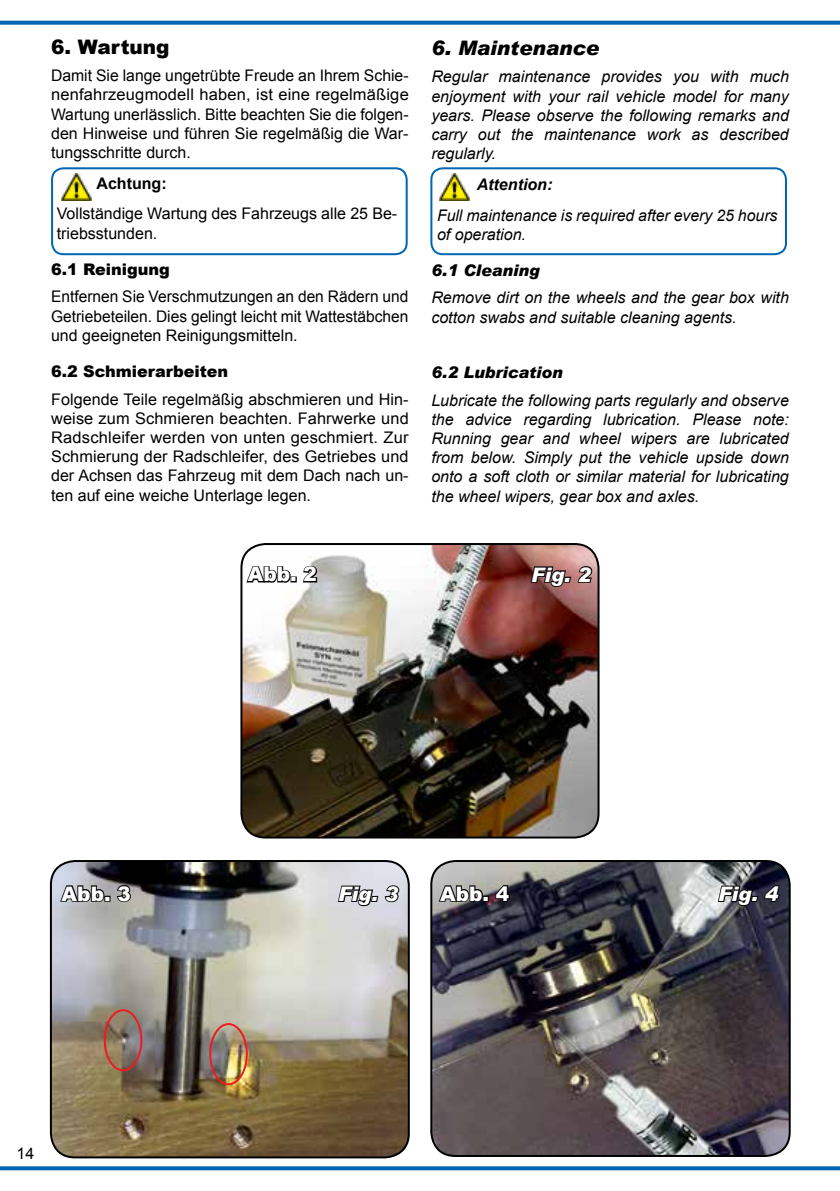
<style>
.page{position:relative;width:840px;height:1191px;background:#fff}
.page>*{position:absolute;margin:0;border:0;box-sizing:border-box;transform-origin:0 0}
.t1{font:900 20px "Arial";letter-spacing:.005em;color:#fff}
.t2{font:italic 900 20px "Arial";color:#fff}
.t3{font:italic 900 20px "Arial";color:#000}
.t4{font:900 20px "Arial";color:#000}
.t5{font:16px/19.2px "Arial";color:#000;text-align:justify}
.t6{font:italic 16px/19.2px "Arial";color:#000;text-align:justify}
.t7{font:900 16px "Arial";color:#000}
.t8{font:italic 900 16px "Arial";color:#000}
.t9{font:italic 700 16px "Arial";color:#000}
.t10{font:700 16px "Arial";color:#000}
</style>
<div class="page">
<hr style="left:0;top:21px;width:839px;height:3px;background:#0066b3">
<svg style="left:0;top:1166px;width:839px;height:4px;background:#1371b8"></svg>
<img style="left:51px;top:861px;width:357px;height:296px">
<div style="left:50px;top:860px;width:359px;height:298px;border:2px solid #000;border-radius:24px"></div>
<img style="left:241px;top:544px;width:357px;height:293px">
<div style="left:240px;top:543px;width:359px;height:295px;border:2px solid #000;border-radius:24px"></div>
<img style="left:431px;top:861px;width:358px;height:295px">
<div style="left:430px;top:860px;width:360px;height:297px;border:2px solid #000;border-radius:24px"></div>
<svg style="left:529px;top:564px;width:64px;height:24px;background:#724b4a"></svg>
<svg style="left:245px;top:564px;width:51px;height:20px"></svg>
<svg style="left:302px;top:564px;width:16px;height:19px"></svg>
<svg style="left:336px;top:884px;width:64px;height:23px"></svg>
<svg style="left:59px;top:883px;width:73px;height:20px"></svg>
<svg style="left:716px;top:883px;width:64px;height:24px;background:#3a3b44"></svg>
<svg style="left:437px;top:883px;width:51px;height:20px"></svg>
<svg style="left:494px;top:884px;width:16px;height:18px"></svg>
<div style="left:209px;top:1023px;width:39px;height:62px;border:2px solid #ed1b23;border-radius:50%"></div>
<div style="left:104px;top:1009px;width:38px;height:62px;border:2px solid #ed1b23;border-radius:50%"></div>
<div style="left:51px;top:167px;width:356px;height:88px;border:2px solid #0066b3;border-radius:11px"></div>
<div style="left:430px;top:167px;width:356px;height:88px;border:2px solid #0066b3;border-radius:11px"></div>
<img style="left:439px;top:173px;width:30px;height:27px">
<img style="left:61px;top:174px;width:31px;height:26px">
<p class="t4" style="left:51px;top:32px;width:120px">6. Wartung</p>
<p class="t5" style="left:51px;top:66px;width:359px">Damit Sie lange ungetrübte Freude an Ihrem Schie&shy;nenfahrzeugmodell haben, ist eine regelmäßige Wartung unerlässlich. Bitte beachten Sie die folgen&shy;den Hinweise und führen Sie regelmäßig die War&shy;tungsschritte durch.</p>
<p class="t10" style="left:96px;top:173px;width:72px">Achtung:</p>
<p class="t5" style="left:57px;top:204px;width:342px">Vollständige Wartung des Fahrzeugs alle 25 Be&shy;triebsstunden.</p>
<p class="t7" style="left:51px;top:258px;width:120px">6.1 Reinigung</p>
<p class="t5" style="left:51px;top:287px;width:359px">Entfernen Sie Verschmutzungen an den Rädern und Getriebeteilen. Dies gelingt leicht mit Wattestäbchen und geeigneten Reinigungsmitteln.</p>
<p class="t7" style="left:51px;top:360px;width:178px">6.2 Schmierarbeiten</p>
<p class="t5" style="left:51px;top:389px;width:359px">Folgende Teile regelmäßig abschmieren und Hin&shy;weise zum Schmieren beachten. Fahrwerke und Radschleifer werden von unten geschmiert. Zur Schmierung der Radschleifer, des Getriebes und der Achsen das Fahrzeug mit dem Dach nach un&shy;ten auf eine weiche Unterlage legen.</p>
<p class="t3" style="left:431px;top:36px;width:169px">6. Maintenance</p>
<p class="t6" style="left:431px;top:67px;width:359px">Regular maintenance provides you with much enjoyment with your rail vehicle model for many years. Please observe the following remarks and carry out the maintenance work as described regularly.</p>
<p class="t9" style="left:476px;top:174px;width:77px">Attention:</p>
<p class="t6" style="left:437px;top:206px;width:342px">Full maintenance is required after every 25 hours of operation.</p>
<p class="t8" style="left:431px;top:261px;width:110px">6.1 Cleaning</p>
<p class="t6" style="left:431px;top:288px;width:359px">Remove dirt on the wheels and the gear box with cotton swabs and suitable cleaning agents.</p>
<p class="t8" style="left:431px;top:363px;width:133px">6.2 Lubrication</p>
<p class="t6" style="left:431px;top:390px;width:359px">Lubricate the following parts regularly and observe the advice regarding lubrication. Please note:<br>Running gear and wheel wipers are lubricated from below. Simply put the vehicle upside down onto a soft cloth or similar material for lubricating the wheel wipers, gear box and axles.</p>
<p class="t1" style="left:248px;top:560px;width:71px">Abb. 2</p>
<p class="t2" style="left:530px;top:562px;width:61px">Fig. 2</p>
<p class="t1" style="left:62px;top:879px;width:71px">Abb. 3</p>
<p class="t2" style="left:338px;top:881px;width:61px">Fig. 3</p>
<p class="t1" style="left:440px;top:879px;width:71px">Abb. 4</p>
<p class="t2" style="left:717px;top:881px;width:61px">Fig. 4</p>
<p class="t5" style="left:17px;top:1144px;width:19px">14</p>
</div>
